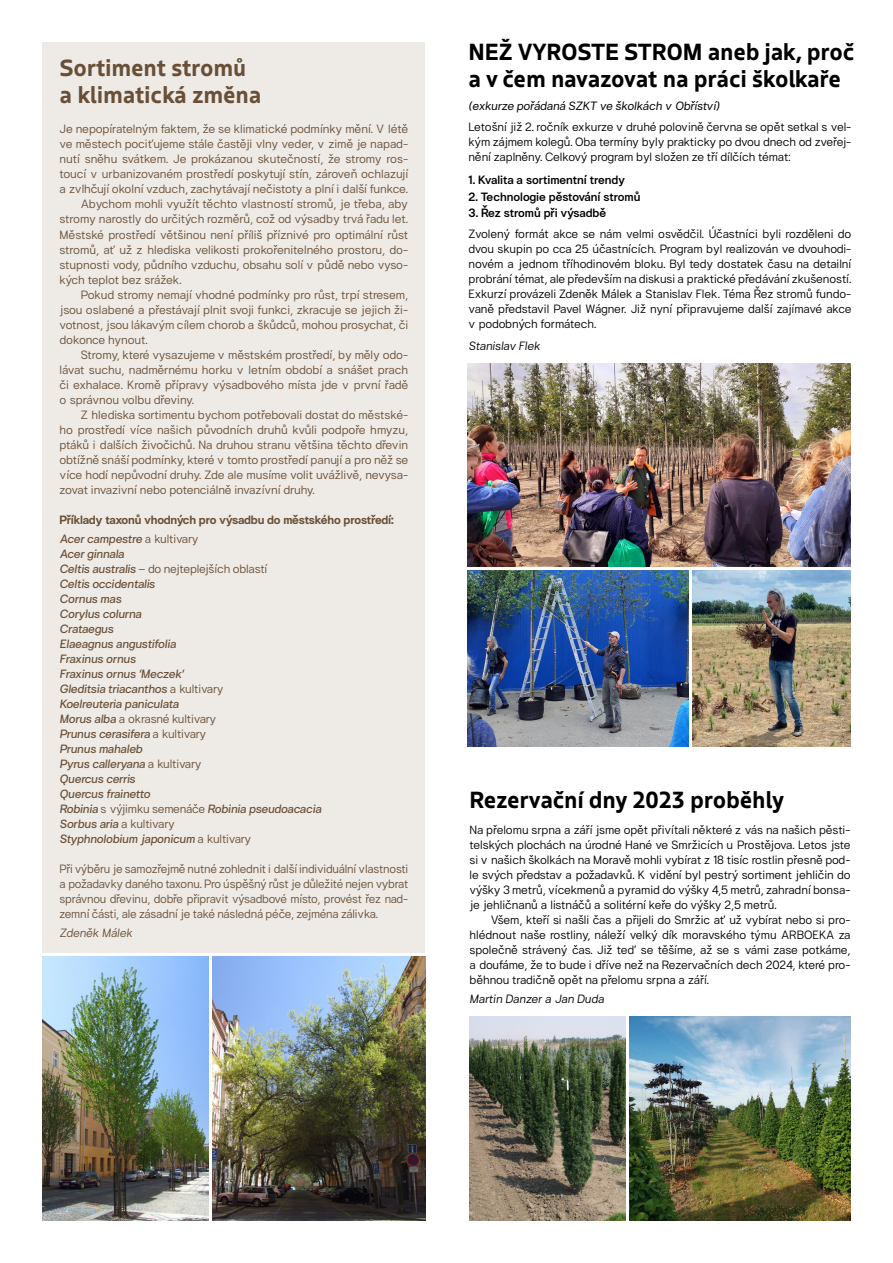
<style>
.page{position:relative;width:893px;height:1263px;background:#fff}
.page>*{position:absolute;margin:0;border:0;box-sizing:border-box;transform-origin:0 0}
.t1{font:700 23.25px/27px "Boreal";letter-spacing:-.01em;color:#000}
.t2{font:700 23.25px/27px "Boreal";letter-spacing:-.01em;color:#684f37}
.t3{font:12px/15px "Hergon Grotesk";letter-spacing:-.005em;color:#684f37;text-align:justify}
.t4{font:12px/15px "Hergon Grotesk";color:#000;text-align:justify}
.t5{font:italic 500 12px/15px "Hergon Grotesk";letter-spacing:-.01em;color:#684f37}
.t6{font:600 12px "Hergon Grotesk";color:#000}
.t7{font:700 12px/19.2px "Hergon Grotesk";letter-spacing:-.025em;color:#684f37}
.t8{font:12px "Hergon Grotesk";letter-spacing:-.025em;color:#684f37}
.t9{font:italic 12px "Hergon Grotesk";letter-spacing:-.015em;color:#000}
.t10{font:italic 12px "Hergon Grotesk";color:#000}
.t11{font:italic 12px "Hergon Grotesk";color:#684f37}
.s1{font-weight:500;font-style:italic}
.s2{font-weight:400}
.s3{font-weight:400;font-style:normal}
</style>
<div class="page">
<div style="left:43px;top:43px;width:382px;height:909px;background:#eeeae5"></div>
<img style="left:469px;top:1016px;width:157px;height:204px">
<img style="left:693px;top:570px;width:157px;height:177px">
<img style="left:629px;top:1016px;width:221px;height:204px">
<img style="left:468px;top:570px;width:220px;height:177px">
<img style="left:468px;top:363px;width:382px;height:203px">
<img style="left:213px;top:957px;width:212px;height:263px">
<img style="left:43px;top:957px;width:165px;height:263px">
<h1 class="t2" style="left:60px;top:53px;width:203px">Sortiment stromů a klimatická změna</h1>
<p class="t3" style="left:60px;top:122px;width:350px">Je nepopíratelným faktem, že se klimatické podmínky mění. V létě</p>
<p class="t3" style="left:60px;top:137px;width:350px">ve městech pociťujeme stále častěji vlny veder, v zimě je napad-</p>
<p class="t3" style="left:60px;top:152px;width:350px">nutí sněhu svátkem. Je prokázanou skutečností, že stromy ros-</p>
<p class="t3" style="left:60px;top:167px;width:350px">toucí v urbanizovaném prostředí poskytují stín, zároveň ochlazují</p>
<p class="t3" style="left:60px;top:182px;width:350px">a zvlhčují okolní vzduch, zachytávají nečistoty a plní i další funkce.</p>
<p class="t3" style="left:81px;top:197px;width:329px">Abychom mohli využít těchto vlastností stromů, je třeba, aby</p>
<p class="t3" style="left:60px;top:212px;width:350px">stromy narostly do určitých rozměrů, což od výsadby trvá řadu let.</p>
<p class="t3" style="left:60px;top:227px;width:350px">Městské prostředí většinou není příliš příznivé pro optimální růst</p>
<p class="t3" style="left:60px;top:242px;width:350px">stromů, ať už z hlediska velikosti prokořenitelného prostoru, do-</p>
<p class="t3" style="left:60px;top:257px;width:350px">stupnosti vody, půdního vzduchu, obsahu solí v půdě nebo vyso-</p>
<p class="t3" style="left:60px;top:272px;width:124px">kých teplot bez srážek.</p>
<p class="t3" style="left:81px;top:287px;width:329px">Pokud stromy nemají vhodné podmínky pro růst, trpí stresem,</p>
<p class="t3" style="left:60px;top:302px;width:350px">jsou oslabené a přestávají plnit svoji funkci, zkracuje se jejich ži-</p>
<p class="t3" style="left:60px;top:317px;width:350px">votnost, jsou lákavým cílem chorob a škůdců, mohou prosychat, či</p>
<p class="t3" style="left:60px;top:332px;width:90px">dokonce hynout.</p>
<p class="t3" style="left:81px;top:347px;width:329px">Stromy, které vysazujeme v městském prostředí, by měly odo-</p>
<p class="t3" style="left:60px;top:362px;width:350px">lávat suchu, nadměrnému horku v letním období a snášet prach</p>
<p class="t8" style="left:60px;top:377px;width:350px">či exhalace. Kromě přípravy výsadbového místa jde v první řadě</p>
<p class="t3" style="left:60px;top:392px;width:136px">o správnou volbu dřeviny.</p>
<p class="t3" style="left:81px;top:407px;width:329px">Z hlediska sortimentu bychom potřebovali dostat do městské-</p>
<p class="t3" style="left:60px;top:422px;width:350px">ho prostředí více našich původních druhů kvůli podpoře hmyzu,</p>
<p class="t3" style="left:60px;top:437px;width:350px">ptáků i dalších živočichů. Na druhou stranu většina těchto dřevin</p>
<p class="t3" style="left:60px;top:452px;width:350px">obtížně snáší podmínky, které v tomto prostředí panují a pro něž se</p>
<p class="t3" style="left:60px;top:467px;width:350px">více hodí nepůvodní druhy. Zde ale musíme volit uvážlivě, nevysa-</p>
<p class="t3" style="left:60px;top:482px;width:257px">zovat invazivní nebo potenciálně invazívní druhy.</p>
<p class="t7" style="left:60px;top:510px;width:336px">Příklady taxonů vhodných pro výsadbu do městského prostředí:<br><span class="s1">Acer campestre</span> <span class="s2">a kultivary</span></p>
<p class="t5" style="left:60px;top:546px;width:263px">Acer ginnala<br>Celtis australis <span class="s3">– do nejteplejších oblastí<br></span>Celtis occidentalis<br>Cornus mas<br>Corylus colurna<br>Crataegus<br>Elaeagnus angustifolia<br>Fraxinus ornus<br>Fraxinus ornus ‘Meczek‘<br>Gleditsia triacanthos <span class="s3">a kultivary<br></span>Koelreuteria paniculata<br>Morus alba <span class="s3">a okrasné kultivary<br></span>Prunus cerasifera <span class="s3">a kultivary<br></span>Prunus mahaleb<br>Pyrus calleryana <span class="s3">a kultivary<br></span>Quercus cerris<br>Quercus frainetto<br>Robinia <span class="s3">s výjimku semenáče</span> Robinia pseudoacacia<br>Sorbus aria <span class="s3">a kultivary<br></span>Styphnolobium japonicum <span class="s3">a kultivary</span></p>
<p class="t3" style="left:60px;top:861px;width:350px">Při výběru je samozřejmě nutné zohlednit i další individuální vlastnosti a požadavky daného taxonu. Pro úspěšný růst je důležité nejen vybrat správnou dřevinu, dobře připravit výsadbové místo, provést řez nad&shy;zemní části, ale zásadní je také následná péče, zejména zálivka.</p>
<p class="t11" style="left:60px;top:925px;width:75px">Zdeněk Málek</p>
<h1 class="t1" style="left:469px;top:36px;width:387px">NEŽ VYROSTE STROM aneb jak, proč a v čem navazovat na práci školkaře</h1>
<p class="t9" style="left:469px;top:98px;width:252px">(exkurze pořádaná SZKT ve školkách v Obříství)</p>
<p class="t4" style="left:469px;top:119px;width:384px">Letošní již 2. ročník exkurze v druhé polovině června se opět setkal s vel&shy;kým zájmem kolegů. Oba termíny byly prakticky po dvou dnech od zveřej&shy;nění zaplněny. Celkový program byl složen ze tří dílčích témat:</p>
<p class="t6" style="left:469px;top:172px;width:158px">1. Kvalita a sortimentní trendy</p>
<p class="t6" style="left:469px;top:188px;width:173px">2. Technologie pěstování stromů</p>
<p class="t6" style="left:469px;top:205px;width:139px">3. Řez stromů při výsadbě</p>
<p class="t4" style="left:469px;top:227px;width:384px">Zvolený formát akce se nám velmi osvědčil. Účastníci byli rozděleni do dvou skupin po cca 25 účastnících. Program byl realizován ve dvouhodi&shy;novém a jednom tříhodinovém bloku. Byl tedy dostatek času na detailní probrání témat, ale především na diskusi a praktické předávání zkušeností.<br>Exkurzí provázeli Zdeněk Málek a Stanislav Flek. Téma Řez stromů fundo&shy;vaně představil Pavel Wágner. Již nyní připravujeme další zajímavé akce v podobných formátech.</p>
<p class="t10" style="left:469px;top:338px;width:73px">Stanislav Flek</p>
<h1 class="t1" style="left:469px;top:785px;width:316px">Rezervační dny 2023 proběhly</h1>
<p class="t4" style="left:469px;top:822px;width:383px">Na přelomu srpna a září jsme opět přivítali některé z vás na našich pěsti&shy;telských plochách na úrodné Hané ve Smržicích u Prostějova. Letos jste si v našich školkách na Moravě mohli vybírat z 18 tisíc rostlin přesně pod&shy;le svých představ a požadavků. K vidění byl pestrý sortiment jehličin do výšky 3 metrů, vícekmenů a pyramid do výšky 4,5 metrů, zahradní bonsa&shy;je jehličnanů a listnáčů a solitérní keře do výšky 2,5 metrů.</p>
<p class="t4" style="left:469px;top:912px;width:383px;text-indent:21px">Všem, kteří si našli čas a přijeli do Smržic ať už vybírat nebo si pro&shy;hlédnout naše rostliny, náleží velký dík moravského týmu ARBOEKA za společně strávený čas. Již teď se těšíme, až se s vámi zase potkáme, a doufáme, že to bude i dříve než na Rezervačních dech 2024, které pro&shy;běhnou tradičně opět na přelomu srpna a září.</p>
<p class="t10" style="left:469px;top:991px;width:136px">Martin Danzer a Jan Duda</p>
</div>
